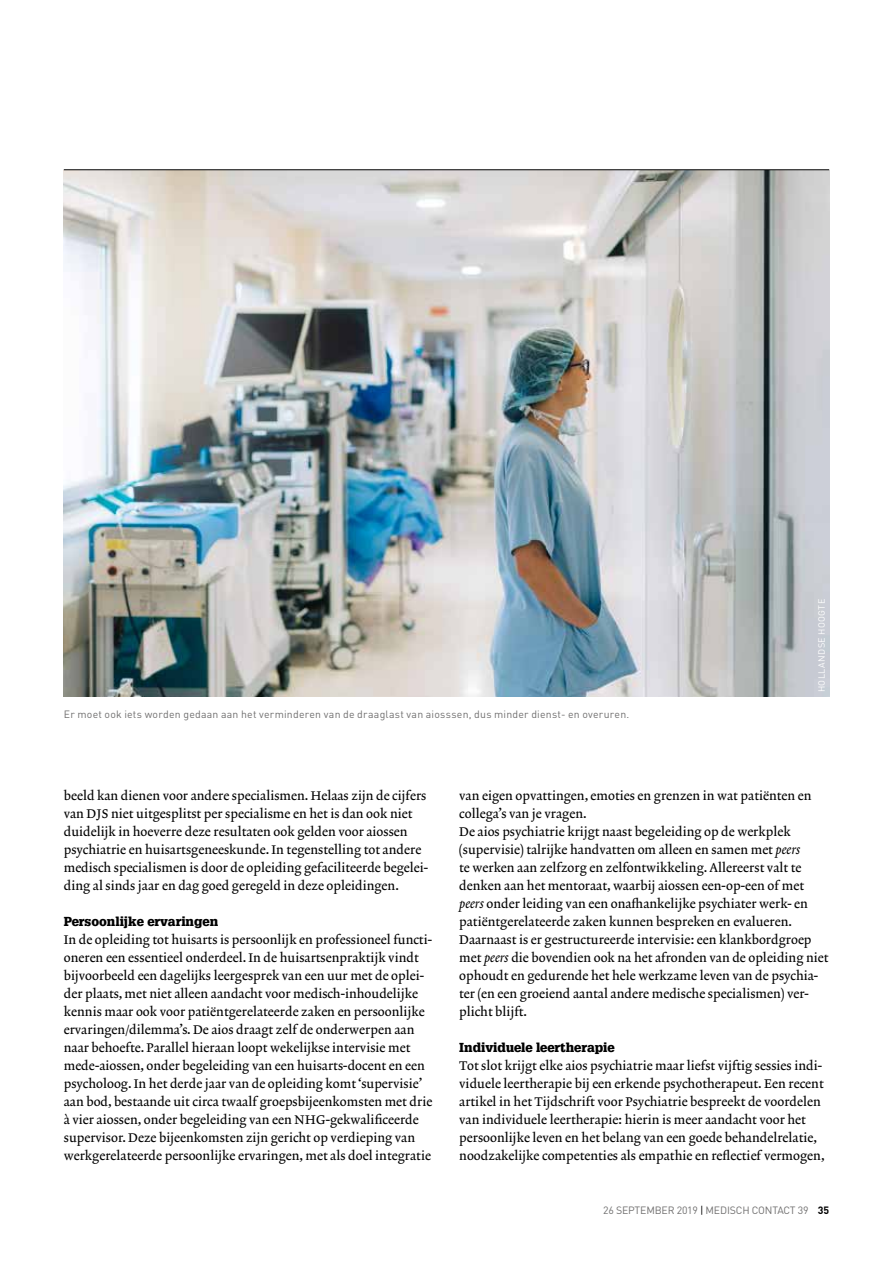
<style>
.page{position:relative;width:893px;height:1263px;background:#fff}
.page>*{position:absolute;margin:0;border:0;box-sizing:border-box;transform-origin:0 0}
.t1{font:12.75px/18px "Lexicon No 2 Roman A";color:#000}
.t2{font:900 12.75px "Glypha LT Std";color:#000}
.t3{font:10.5px "DINOT";letter-spacing:.02em;color:#706f6f}
.t4{font:10.5px "DINOT";letter-spacing:-.015em;color:#706f6f}
.t5{font:9px "DINOT";letter-spacing:.045em;color:#fff}
.s1{font-family:"Lexicon No 2 Italic A"}
.s2{color:#000}
.s3{font-weight:700;color:#000}
</style>
<div class="page">
<img style="left:64px;top:170px;width:765px;height:526px">
<hr style="left:64px;top:169px;width:765px;height:1px;background:#000">
<p class="t3" style="left:64px;top:708px;width:567px">Er moet ook iets worden gedaan aan het verminderen van de draaglast van aiosssen, dus minder dienst- en overuren.</p>
<p class="t5" style="left:816px;top:692px;width:95px;rotate:-90deg">HOLLANDSE HOOGTE</p>
<p class="t1" style="left:64px;top:787px;width:366px">beeld kan dienen voor andere specialismen. Helaas zijn de cijfers van DJS niet uitgesplitst per specialisme en het is dan ook niet duidelijk in hoeverre deze resultaten ook gelden voor aiossen psychiatrie en huisartsgeneeskunde. In tegenstelling tot andere medisch specialismen is door de opleiding gefaciliteerde begelei&shy;ding al sinds jaar en dag goed geregeld in deze opleidingen.</p>
<p class="t2" style="left:64px;top:914px;width:156px">Persoonlijke ervaringen</p>
<p class="t1" style="left:64px;top:931px;width:370px">In de opleiding tot huisarts is persoonlijk en professioneel functi&shy;oneren een essentieel onderdeel. In de huisartsenpraktijk vindt bijvoorbeeld een dagelijks leergesprek van een uur met de oplei&shy;der plaats, met niet alleen aandacht voor medisch-inhoudelijke kennis maar ook voor patiëntgerelateerde zaken en persoonlijke ervaringen/dilemma’s. De aios draagt zelf de onderwerpen aan naar behoefte. Parallel hieraan loopt wekelijkse intervisie met mede-aiossen, onder begeleiding van een huisarts-docent en een psycholoog. In het derde jaar van de opleiding komt ‘supervisie’ aan bod, bestaande uit circa twaalf groepsbijeenkomsten met drie à vier aiossen, onder begeleiding van een NHG-gekwalificeerde supervisor. Deze bijeenkomsten zijn gericht op verdieping van werkgerelateerde persoonlijke ervaringen, met als doel integratie</p>
<p class="t1" style="left:459px;top:787px;width:371px">van eigen opvattingen, emoties en grenzen in wat patiënten en collega’s van je vragen.<br>De aios psychiatrie krijgt naast begeleiding op de werkplek (supervisie) talrijke handvatten om alleen en samen met <span class="s1">peers<br></span>te werken aan zelfzorg en zelfontwikkeling. Allereerst valt te denken aan het mentoraat, waarbij aiossen een-op-een of met <span class="s1">peers</span> onder leiding van een onafhankelijke psychiater werk- en patiëntgerelateerde zaken kunnen bespreken en evalueren.<br>Daarnaast is er gestructureerde intervisie: een klankbordgroep met <span class="s1">peers</span> die bovendien ook na het afronden van de opleiding niet ophoudt en gedurende het hele werkzame leven van de psychia&shy;ter (en een groeiend aantal andere medische specialismen) ver&shy;plicht blijft.</p>
<p class="t2" style="left:459px;top:1040px;width:157px">Individuele leertherapie</p>
<p class="t1" style="left:459px;top:1057px;width:367px">Tot slot krijgt elke aios psychiatrie maar liefst vijftig sessies indi&shy;viduele leertherapie bij een erkende psychotherapeut. Een recent artikel in het Tijdschrift voor Psychiatrie bespreekt de voordelen van individuele leertherapie: hierin is meer aandacht voor het persoonlijke leven en het belang van een goede behandelrelatie, noodzakelijke competenties als empathie en reflectief vermogen,</p>
<p class="t4" style="left:603px;top:1203px;width:228px">26 SEPTEMBER 2019 <span class="s2">|</span> MEDISCH CONTACT 39 <span class="s3">35</span></p>
</div>
